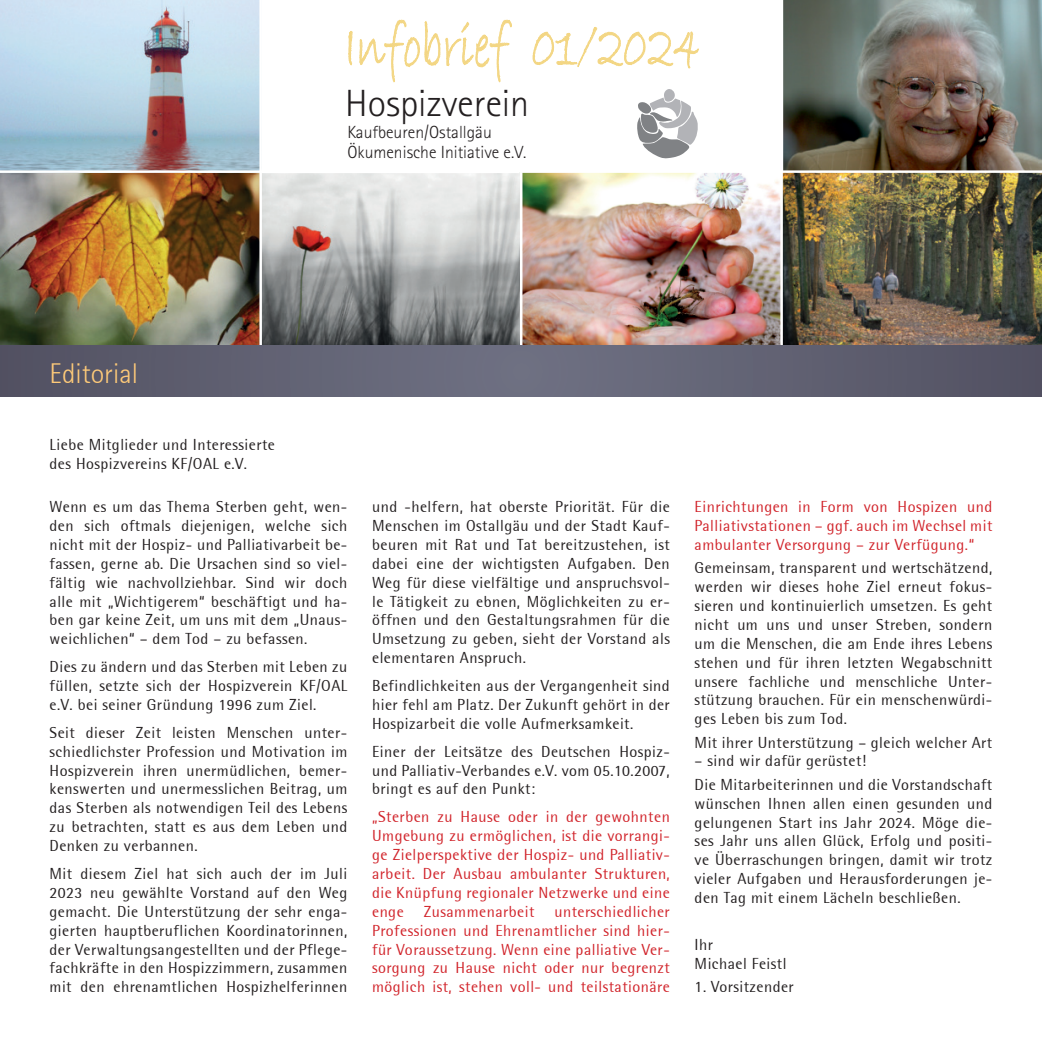
<style>
.page{position:relative;width:1042px;height:1042px;background:#fff}
.page>*{position:absolute;margin:0;border:0;box-sizing:border-box;transform-origin:0 0}
.t1{font:62.65px "Bradley Hand ITC";color:#f3d683;scale:.73 1}
.t2{font:37.98px "Rotis Sans Serif Light 45";color:#231f20}
.t3{font:300 28px "Rotis Semi Sans";color:#feca79}
.t4{font:17.5px/20.1px "Rotis Sans Serif Light 45";color:#231f20}
.t5{font:15.75px/18.9px "Rotis Semi Sans";letter-spacing:.03em;color:#231f20;text-align:justify}
.t6{font:15.75px/18.9px "Rotis Semi Sans";letter-spacing:.03em;color:#d1232a;text-align:justify}
</style>
<div class="page">
<img style="left:0;top:0;width:259px;height:170px">
<img style="left:0;top:173px;width:1042px;height:173px">
<img style="left:783px;top:0;width:259px;height:170px">
<img style="left:783px;top:173px;width:1px;height:173px">
<img style="left:519px;top:173px;width:1px;height:173px">
<hr style="left:259px;top:0;width:3px;height:346px;background:#fff">
<hr style="left:780px;top:0;width:3px;height:346px;background:#fff">
<hr style="left:520px;top:172px;width:2px;height:174px;background:#fff">
<svg style="left:637px;top:89px;width:61px;height:69px"></svg>
<svg style="left:0;top:346px;width:1042px;height:51px;background:#606072"></svg>
<h1 class="t1" style="left:344px;top:6px;width:492px">Infobrief 01/2024</h1>
<h2 class="t2" style="left:345px;top:81px;width:185px">Hospizverein</h2>
<p class="t4" style="left:347px;top:122px;width:180px">Kaufbeuren/Ostallgäu<br>Ökumenische Initiative e.V.</p>
<h3 class="t3" style="left:50px;top:357px;width:90px">Editorial</h3>
<p class="t5" style="left:50px;top:435px;width:227px">Liebe Mitglieder und Interessierte des Hospizvereins KF/OAL e.V.</p>
<p class="t5" style="left:50px;top:497px;width:299px">Wenn es um das Thema Sterben geht, wen&shy;den sich oftmals diejenigen, welche sich nicht mit der Hospiz- und Palliativarbeit be&shy;fassen, gerne ab. Die Ursachen sind so viel&shy;fältig wie nachvollziehbar. Sind wir doch alle mit „Wichtigerem“ beschäftigt und ha&shy;ben gar keine Zeit, um uns mit dem „Unaus&shy;weichlichen“ – dem Tod – zu befassen.</p>
<p class="t5" style="left:50px;top:657px;width:299px">Dies zu ändern und das Sterben mit Leben zu füllen, setzte sich der Hospizverein KF/OAL e.V. bei seiner Gründung 1996 zum Ziel.</p>
<p class="t5" style="left:50px;top:723px;width:299px">Seit dieser Zeit leisten Menschen unter&shy;schiedlichster Profession und Motivation im Hospizverein ihren unermüdlichen, bemer&shy;kenswerten und unermesslichen Beitrag, um das Sterben als notwendigen Teil des Lebens zu betrachten, statt es aus dem Leben und Denken zu verbannen.</p>
<p class="t5" style="left:50px;top:864px;width:299px">Mit diesem Ziel hat sich auch der im Juli 2023 neu gewählte Vorstand auf den Weg gemacht. Die Unterstützung der sehr enga&shy;gierten hauptberuflichen Koordinatorinnen, der Verwaltungsangestellten und der Pflege&shy;fachkräfte in den Hospizzimmern, zusammen mit den ehrenamtlichen Hospizhelferinnen</p>
<p class="t5" style="left:372px;top:497px;width:299px">und -helfern, hat oberste Priorität. Für die Menschen im Ostallgäu und der Stadt Kauf&shy;beuren mit Rat und Tat bereitzustehen, ist dabei eine der wichtigsten Aufgaben. Den Weg für diese vielfältige und anspruchsvol&shy;le Tätigkeit zu ebnen, Möglichkeiten zu er&shy;öffnen und den Gestaltungsrahmen für die Umsetzung zu geben, sieht der Vorstand als elementaren Anspruch.</p>
<p class="t5" style="left:372px;top:676px;width:299px">Befindlichkeiten aus der Vergangenheit sind hier fehl am Platz. Der Zukunft gehört in der Hospizarbeit die volle Aufmerksamkeit.</p>
<p class="t5" style="left:372px;top:742px;width:299px">Einer der Leitsätze des Deutschen Hospiz&shy;und Palliativ-Verbandes e.V. vom 05.10.2007, bringt es auf den Punkt:</p>
<p class="t6" style="left:372px;top:807px;width:299px">„Sterben zu Hause oder in der gewohnten Umgebung zu ermöglichen, ist die vorrangi&shy;ge Zielperspektive der Hospiz- und Palliativ&shy;arbeit. Der Ausbau ambulanter Strukturen, die Knüpfung regionaler Netzwerke und eine enge</p>
<p class="t6" style="left:372px;top:902px;width:299px;text-indent:182px">unterschiedlicher Professionen und Ehrenamtlicher sind hier&shy;für Voraussetzung. Wenn eine palliative Ver&shy;sorgung zu Hause nicht oder nur begrenzt möglich ist, stehen voll- und teilstationäre</p>
<p class="t6" style="left:424px;top:902px;width:112px">Zusammenarbeit</p>
<p class="t6" style="left:694px;top:497px;width:299px">Einrichtungen in Form von Hospizen und Palliativstationen – ggf. auch im Wechsel mit ambulanter Versorgung – zur Verfügung.“</p>
<p class="t5" style="left:694px;top:558px;width:299px">Gemeinsam, transparent und wertschätzend, werden wir dieses hohe Ziel erneut fokus&shy;sieren und kontinuierlich umsetzen. Es geht nicht um uns und unser Streben, sondern um die Menschen, die am Ende ihres Lebens stehen und für ihren letzten Wegabschnitt unsere fachliche und menschliche Unter&shy;stützung brauchen. Für ein menschenwürdi&shy;ges Leben bis zum Tod.</p>
<p class="t5" style="left:694px;top:732px;width:299px">Mit ihrer Unterstützung – gleich welcher Art</p>
<p class="t5" style="left:694px;top:749px;width:299px;line-height:23.3px">– sind wir dafür gerüstet!<br>Die Mitarbeiterinnen und die Vorstandschaft</p>
<p class="t5" style="left:694px;top:794px;width:299px">wünschen Ihnen allen einen gesunden und gelungenen Start ins Jahr 2024. Möge die&shy;ses Jahr uns allen Glück, Erfolg und positi&shy;ve Überraschungen bringen, damit wir trotz vieler Aufgaben und Herausforderungen je&shy;den Tag mit einem Lächeln beschließen.</p>
<p class="t5" style="left:694px;top:934px;width:93px">Ihr<br>Michael Feistl</p>
<p class="t5" style="left:694px;top:977px;width:101px">1. Vorsitzender</p>
</div>
